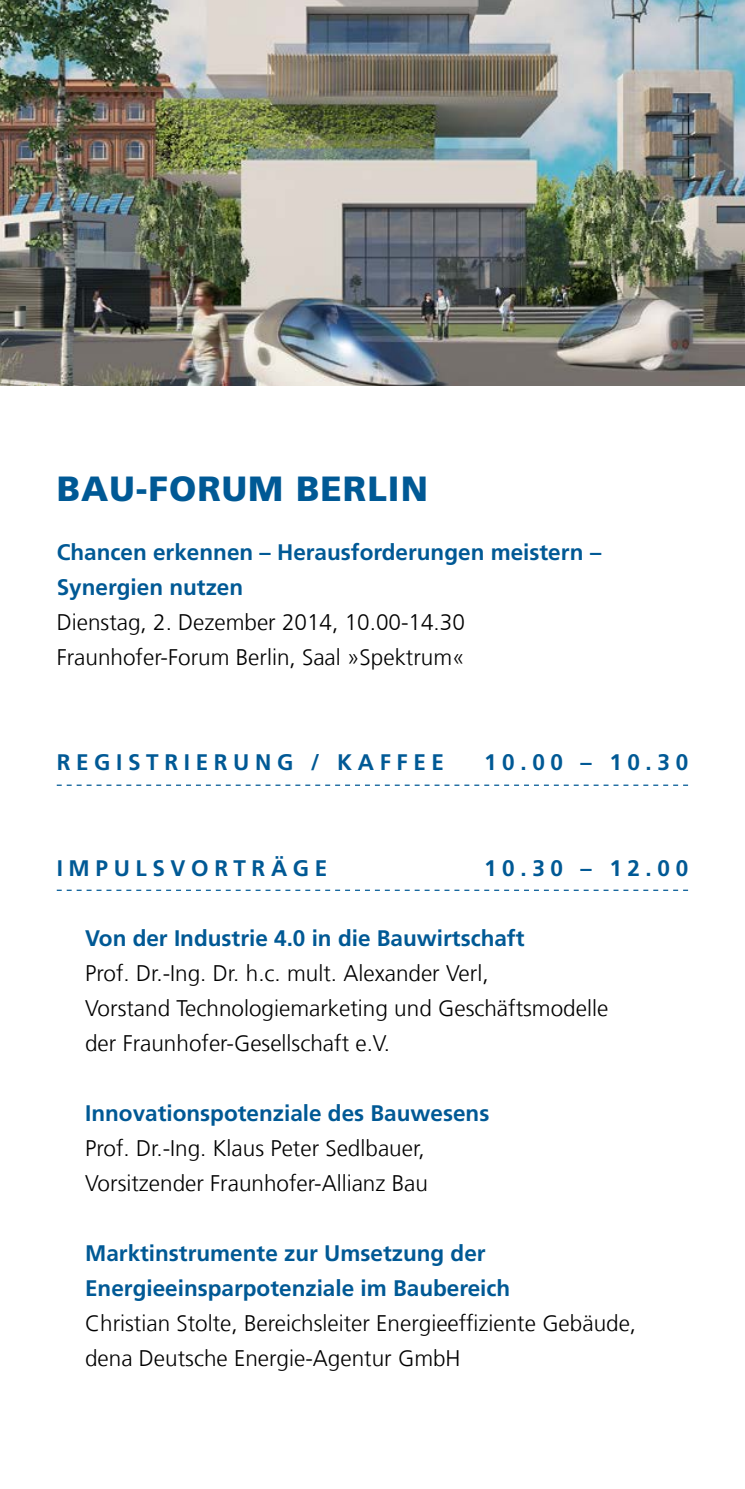
<style>
.page{position:relative;width:745px;height:1489px;background:#fff}
.page>*{position:absolute;margin:0;border:0;box-sizing:border-box;transform-origin:0 0}
.t1{font:900 35px "Frutiger LT Com";letter-spacing:.03em;color:#005995}
.t2{font:300 22.5px/35px "Frutiger LT Com";color:#000}
.t3{font:700 22.5px/35px "Frutiger LT Com";color:#005995}
.t4{font:700 22.5px "Frutiger LT Com";letter-spacing:.25em;color:#005995}
</style>
<div class="page">
<svg style="left:57px;top:784px;width:630px;height:1px"></svg>
<svg style="left:57px;top:889px;width:630px;height:1px"></svg>
<img style="left:0;top:0;width:744px;height:386px">
<h1 class="t1" style="left:57px;top:468px;width:372px">BAU-FORUM BERLIN</h1>
<p class="t3" style="left:57px;top:535px;width:545px">Chancen erkennen – Herausforderungen meistern –<br>Synergien nutzen</p>
<p class="t2" style="left:57px;top:605px;width:409px">Dienstag, 2. Dezember 2014, 10.00-14.30<br>Fraunhofer-Forum Berlin, Saal »Spektrum«</p>
<p class="t4" style="left:57px;top:749px;width:388px">REGISTRIERUNG / KAFFEE</p>
<p class="t3" style="left:484px;top:745px;width:205px">10.00 – 10.30</p>
<p class="t4" style="left:57px;top:854px;width:272px">IMPULSVORTRÄGE</p>
<p class="t3" style="left:484px;top:850px;width:205px">10.30 – 12.00</p>
<p class="t3" style="left:85px;top:920px;width:440px">Von der Industrie 4.0 in die Bauwirtschaft</p>
<p class="t2" style="left:85px;top:955px;width:524px">Prof. Dr.-Ing. Dr. h.c. mult. Alexander Verl,<br>Vorstand Technologiemarketing und Geschäftsmodelle der Fraunhofer-Gesellschaft e.V.</p>
<p class="t3" style="left:85px;top:1095px;width:405px">Innovationspotenziale des Bauwesens</p>
<p class="t2" style="left:85px;top:1130px;width:344px">Prof. Dr.-Ing. Klaus Peter Sedlbauer,<br>Vorsitzender Fraunhofer-Allianz Bau</p>
<p class="t3" style="left:85px;top:1235px;width:426px">Marktinstrumente zur Umsetzung der<br>Energieeinsparpotenziale im Baubereich</p>
<p class="t2" style="left:85px;top:1305px;width:552px">Christian Stolte, Bereichsleiter Energieeffiziente Gebäude, dena Deutsche Energie-Agentur GmbH</p>
</div>
